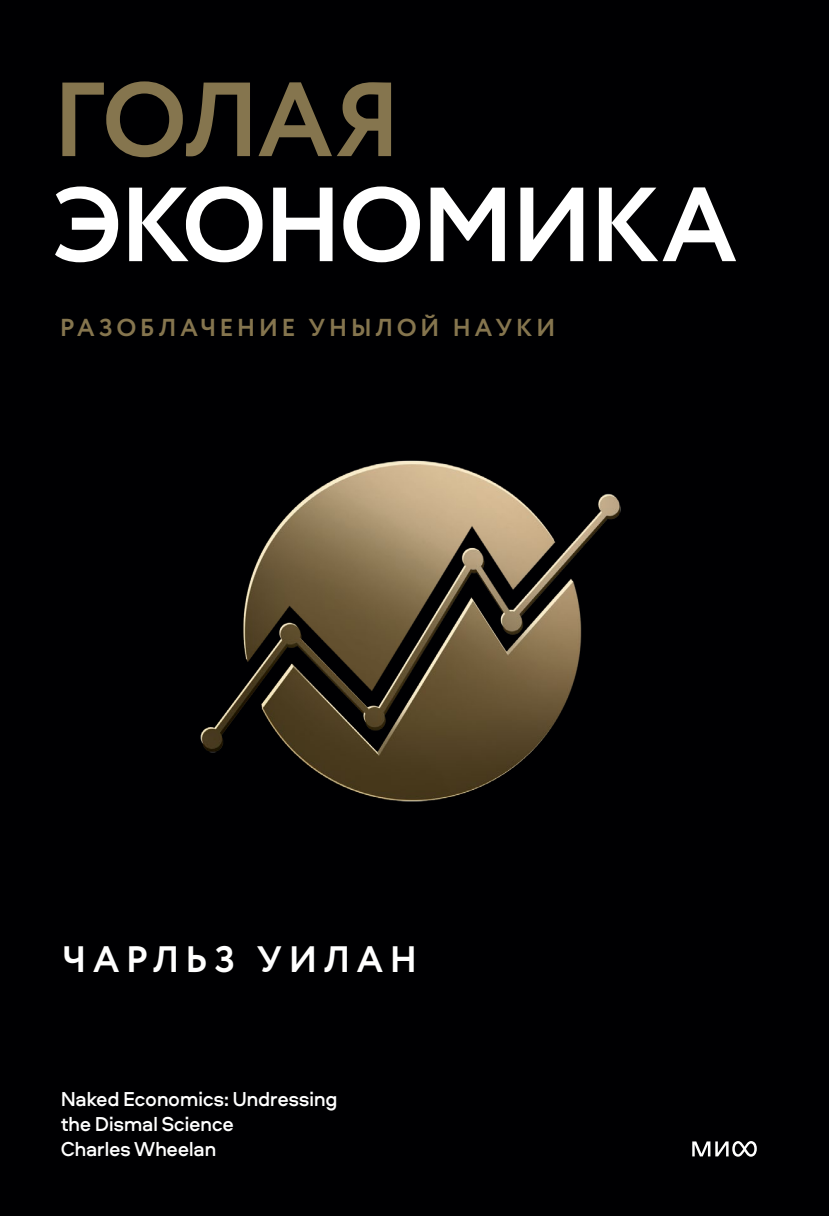
<style>
.page{position:relative;width:829px;height:1216px;background:#fff}
.page>*{position:absolute;margin:0;border:0;box-sizing:border-box;transform-origin:0 0}
.t1{font:700 105px "Circe";letter-spacing:-.04em;color:#fff}
.t2{font:700 105px "Circe";letter-spacing:-.03em;color:#85754e}
.t3{font:700 36.75px "Circe";letter-spacing:.175em;color:#fff}
.t4{font:700 24.5px "Circe";letter-spacing:.135em;color:#85754e}
.t5{font:500 21px/25.2px "Aeroport";letter-spacing:-.02em;color:#fff;scale:.95 1}
</style>
<div class="page">
<div style="left:0;top:0;width:828px;height:1215px;background:#000002"></div>
<img style="left:200px;top:460px;width:421px;height:342px">
<svg style="left:692px;top:1141px;width:64px;height:15px"></svg>
<h1 class="t2" style="left:52px;top:50px;width:350px">ГОЛАЯ</h1>
<h1 class="t1" style="left:52px;top:155px;width:686px">ЭКОНОМИКА</h1>
<p class="t4" style="left:60px;top:311px;width:497px">РАЗОБЛАЧЕНИЕ УНЫЛОЙ НАУКИ</p>
<h2 class="t3" style="left:62px;top:934px;width:356px">ЧАРЛЬЗ УИЛАН</h2>
<p class="t5" style="left:61px;top:1085px;width:293px">Naked Economics: Undressing the Dismal Science<br>Charles Wheelan</p>
</div>
